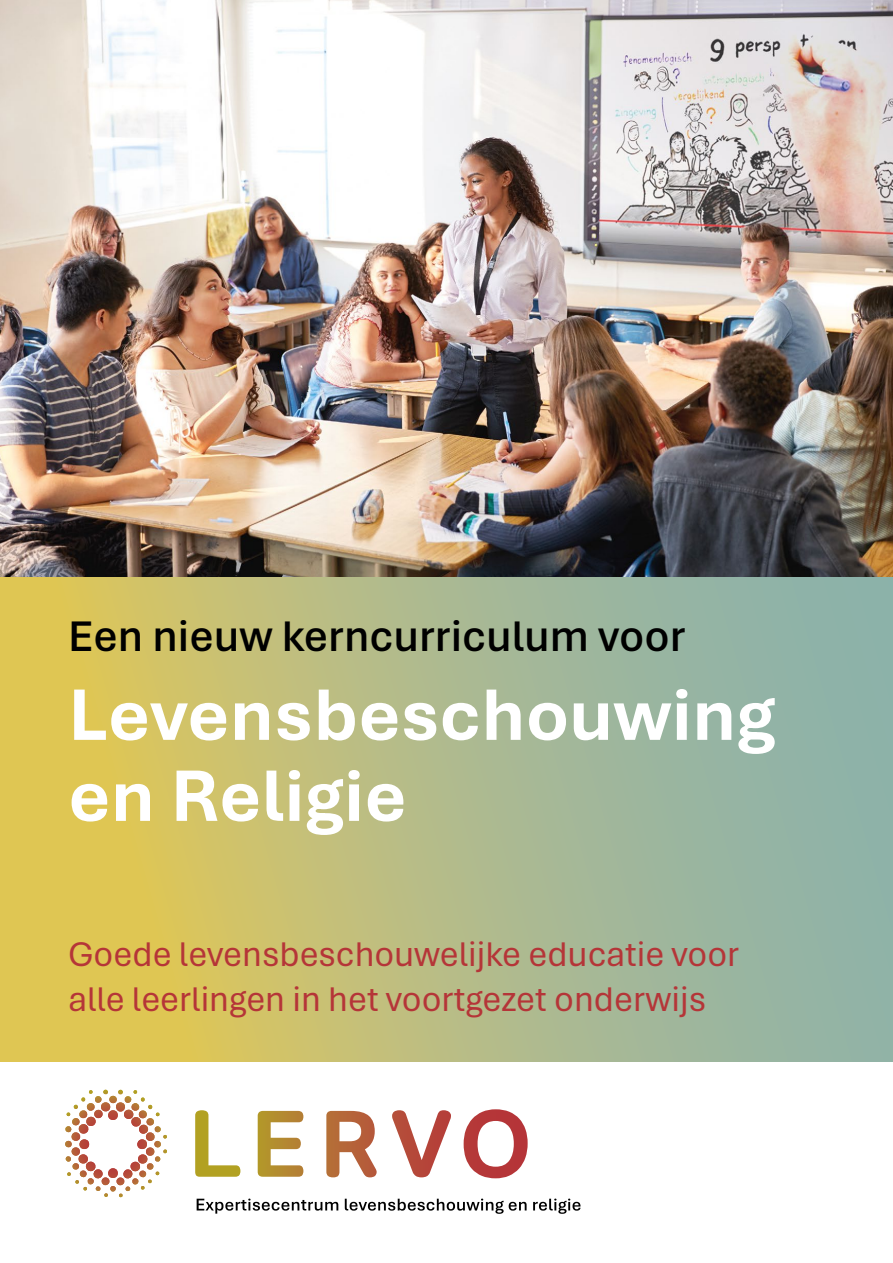
<style>
.page{position:relative;width:893px;height:1263px;background:#fff}
.page>*{position:absolute;margin:0;border:0;box-sizing:border-box;transform-origin:0 0}
.t1{font:700 76.5px/81px "Aptos";color:#fff}
.t2{font:600 45px "Aptos";color:#000}
.t3{font:36px/45px "Aptos";color:#b53538}
</style>
<div class="page">
<img style="left:0;top:0;width:893px;height:577px">
<svg style="left:0;top:577px;width:893px;height:485px;background:#b5bb84"></svg>
<svg style="left:65px;top:1090px;width:102px;height:108px"></svg>
<svg style="left:195px;top:1109px;width:333px;height:69px"></svg>
<svg style="left:197px;top:1198px;width:141px;height:15px"></svg>
<svg style="left:345px;top:1198px;width:182px;height:16px"></svg>
<svg style="left:533px;top:1198px;width:47px;height:16px"></svg>
<p class="t2" style="left:68px;top:606px;width:619px">Een nieuw kerncurriculum voor</p>
<h1 class="t1" style="left:68px;top:671px;width:709px">Levensbeschouwing en Religie</h1>
<p class="t3" style="left:68px;top:931px;width:673px">Goede levensbeschouwelijke educatie voor alle leerlingen in het voortgezet onderwijs</p>
</div>
